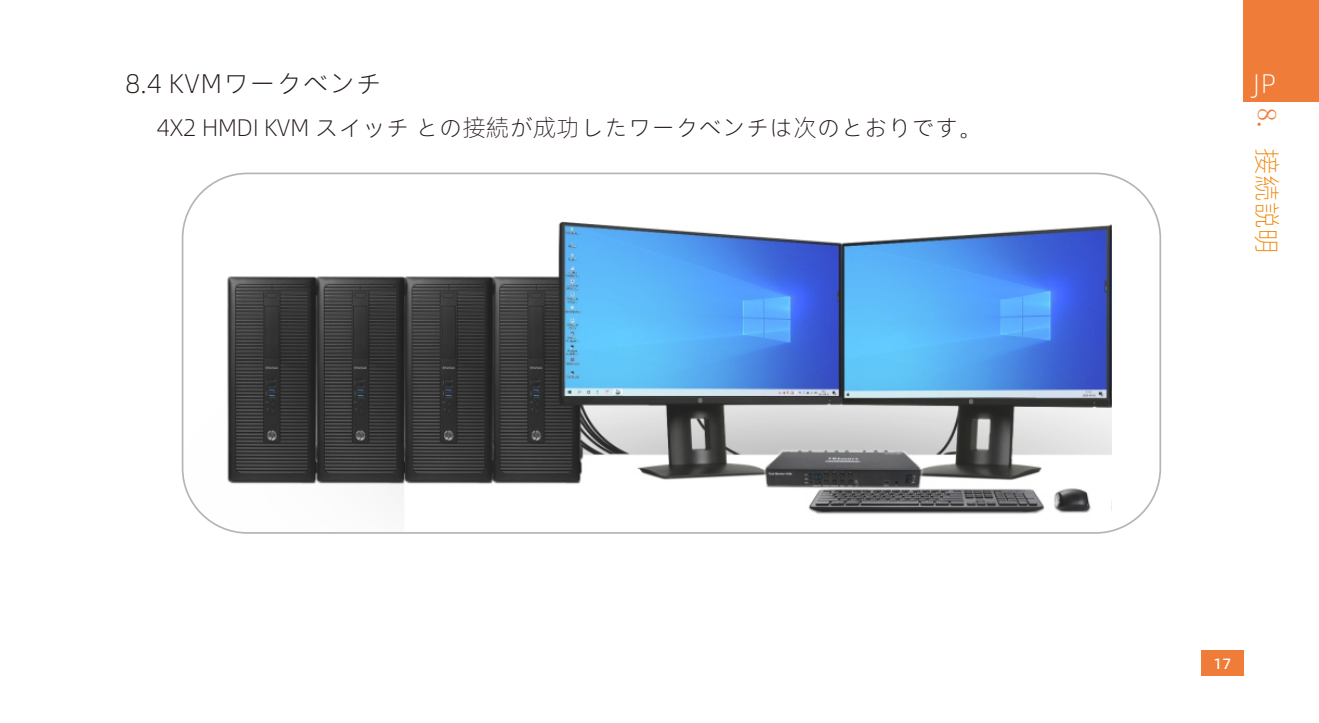
<style>
.page{position:relative;width:1319px;height:723px;background:#fff}
.page>*{position:absolute;margin:0;border:0;box-sizing:border-box;transform-origin:0 0}
.t1{font:27px "Alibaba Pu Hui Ti 2 35 Thin";color:#231916}
.t2{font:27px "Alibaba Pu Hui Ti 2 35 Thin";color:#f08300}
.t3{font:27px "Alibaba Pu Hui Ti 2 35 Thin";color:#fff}
.t4{font:24px "Alibaba Pu Hui Ti 2 35 Thin";color:#231916}
.t5{font:15px "Alibaba Pu Hui Ti 2 65 Medium";color:#fff}
.s1{font-family:"Sim Sun";color:#ef7c38}
</style>
<div class="page">
<img style="left:182px;top:173px;width:930px;height:358px">
<div style="left:1243px;top:0;width:75px;height:102px;background:#ef7c38"></div>
<div style="left:1200px;top:651px;width:43px;height:25px;background:#ef7c38"></div>
<p class="t1" style="left:125px;top:70px;width:258px">8.4 KVMワークベンチ</p>
<p class="t4" style="left:157px;top:116px;width:827px">4X2 HMDI KVM スイッチとの接続が成功したワークベンチは次のとおりです。</p>
<p class="t3" style="left:1253px;top:70px;width:24px">JP</p>
<p class="t2" style="left:1280px;top:108px;width:148px;rotate:90deg"><span class="s1">8.</span> 接続説明</p>
<p class="t5" style="left:1213px;top:656px;width:19px">17</p>
</div>
